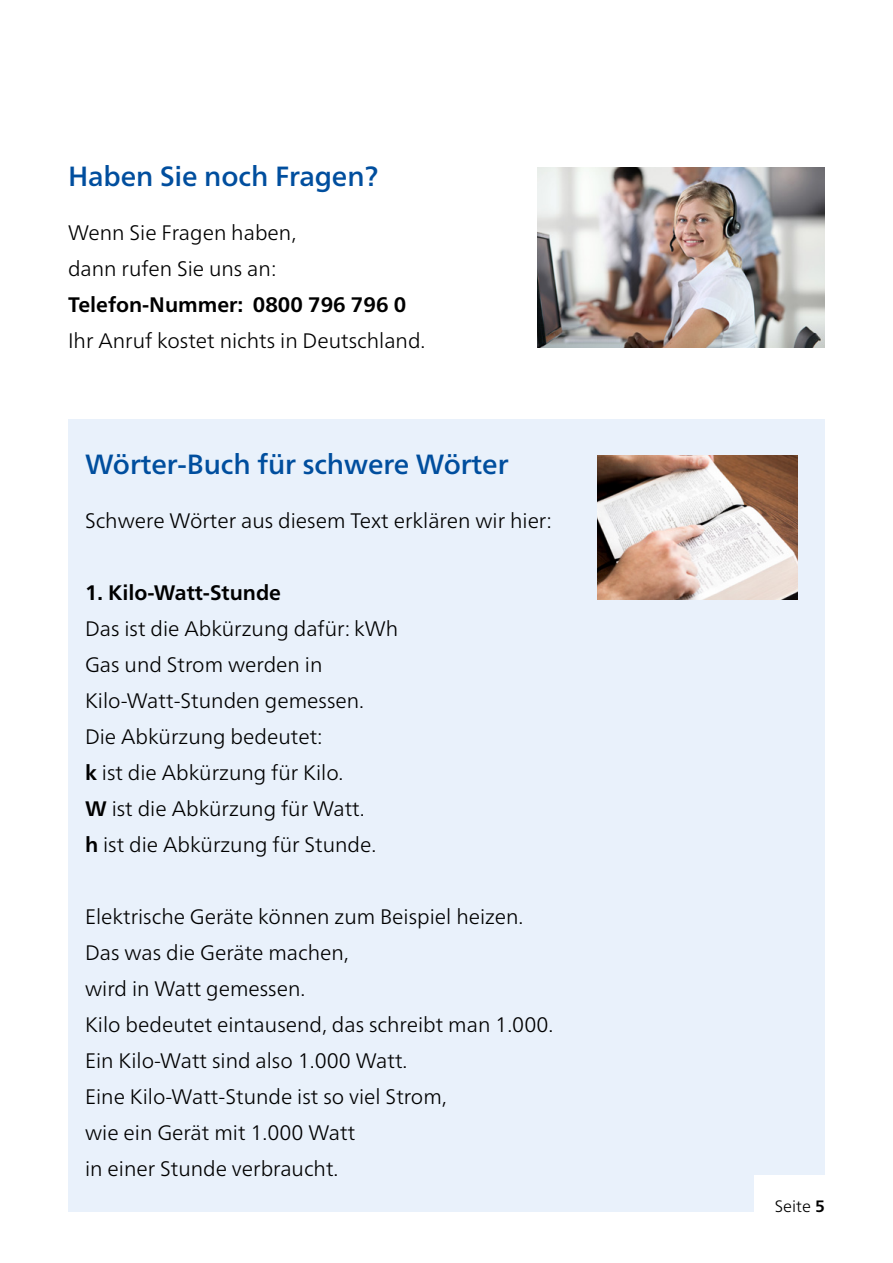
<style>
.page{position:relative;width:893px;height:1263px;background:#fff}
.page>*{position:absolute;margin:0;border:0;box-sizing:border-box;transform-origin:0 0}
.Headline_18_5_pt__me{font:500 27.75px "Frutiger Neue LT Pro";letter-spacing:-.005em;color:#004e9e}
.Copy_14_pt___22_pt{font:300 21px/36px "Frutiger Neue LT Pro";color:#000}
.t1{font:300 16.5px "Frutiger Neue LT Pro";color:#000}
.s1{font-weight:700}
</style>
<div class="page">
<img style="left:537px;top:168px;width:288px;height:180px">
<div style="left:68px;top:420px;width:757px;height:792px;background:#e9f1fb"></div>
<div style="left:755px;top:1176px;width:138px;height:54px;background:#fff"></div>
<img style="left:597px;top:456px;width:200px;height:144px">
<p class="Headline_18_5_pt__me" style="left:68px;top:159px;width:312px">Haben Sie noch Fragen?</p>
<p class="Copy_14_pt___22_pt" style="left:68px;top:214px;width:359px">Wenn Sie Fragen haben,<br>dann rufen Sie uns an:<br><span class="s1">Telefon-Nummer: 0800 796 796 0<br></span>Ihr Anruf kostet nichts in Deutschland.</p>
<p class="Headline_18_5_pt__me" style="left:85px;top:447px;width:425px">Wörter-Buch für schwere Wörter</p>
<p class="Copy_14_pt___22_pt" style="left:85px;top:502px;width:468px">Schwere Wörter aus diesem Text erklären wir hier:</p>
<p class="Copy_14_pt___22_pt" style="left:85px;top:574px;width:315px"><span class="s1">1. Kilo-Watt-Stunde<br></span>Das ist die Abkürzung dafür: kWh<br>Gas und Strom werden in<br>Kilo-Watt-Stunden gemessen.<br>Die Abkürzung bedeutet:<br><span class="s1">k</span> ist die Abkürzung für Kilo.<br><span class="s1">W</span> ist die Abkürzung für Watt.<br><span class="s1">h</span> ist die Abkürzung für Stunde.</p>
<p class="Copy_14_pt___22_pt" style="left:85px;top:898px;width:470px">Elektrische Geräte können zum Beispiel heizen.<br>Das was die Geräte machen,<br>wird in Watt gemessen.<br>Kilo bedeutet eintausend, das schreibt man 1.000.<br>Ein Kilo-Watt sind also 1.000 Watt.<br>Eine Kilo-Watt-Stunde ist so viel Strom,<br>wie ein Gerät mit 1.000 Watt<br>in einer Stunde verbraucht.</p>
<p class="t1" style="left:775px;top:1196px;width:52px">Seite <span class="s1">5</span></p>
</div>
